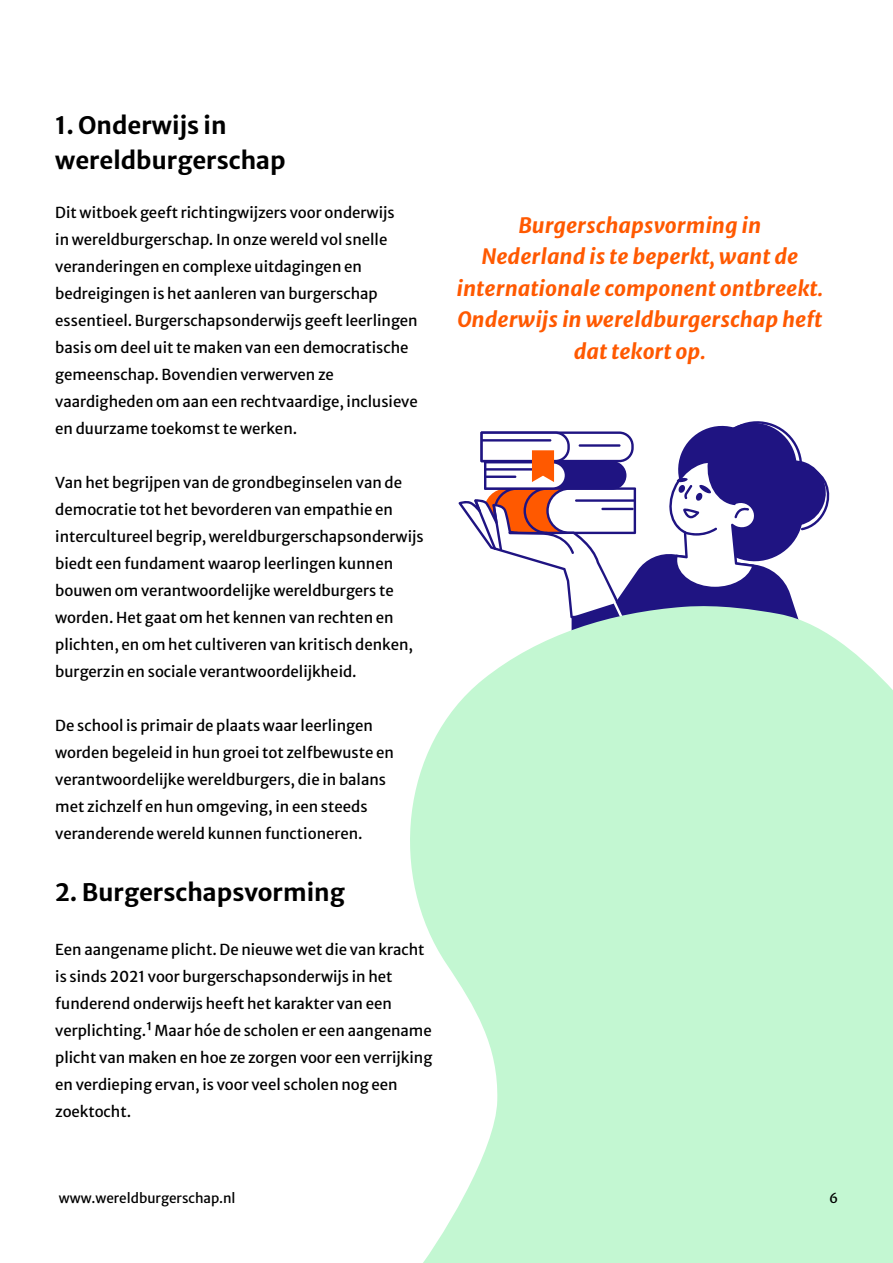
<style>
.page{position:relative;width:893px;height:1263px;background:#fff}
.page>*{position:absolute;margin:0;border:0;box-sizing:border-box;transform-origin:0 0}
.t1{font:700 24px/34.5px "Merriweather Sans";color:#000}
.t2{font:italic 700 21px/31.5px "Merriweather Sans";color:#ff5900;text-align:center}
.t3{font:15px/27px "Merriweather Sans";color:#000}
.t4{font:13.5px "Merriweather Sans";color:#000}
</style>
<div class="page">
<svg style="left:459px;top:421px;width:371px;height:183px"></svg>
<svg style="left:410px;top:604px;width:483px;height:659px;background:#c9f6d6"></svg>
<h1 class="t1" style="left:55px;top:106px;width:232px">1. Onderwijs in wereldburgerschap</h1>
<p class="t3" style="left:55px;top:198px;width:364px">Dit witboek geeft richtingwijzers voor onderwijs<br>in wereldburgerschap. In onze wereld vol snelle veranderingen en complexe uitdagingen en bedreigingen is het aanleren van burgerschap essentieel. Burgerschapsonderwijs geeft leerlingen basis om deel uit te maken van een democratische gemeenschap. Bovendien verwerven ze vaardigheden om aan een rechtvaardige, inclusieve en duurzame toekomst te werken.</p>
<p class="t3" style="left:55px;top:468px;width:370px">Van het begrijpen van de grondbeginselen van de democratie tot het bevorderen van empathie en intercultureel begrip, wereldburgerschapsonderwijs biedt een fundament waarop leerlingen kunnen bouwen om verantwoordelijke wereldburgers te worden. Het gaat om het kennen van rechten en plichten, en om het cultiveren van kritisch denken, burgerzin en sociale verantwoordelijkheid.</p>
<p class="t3" style="left:55px;top:711px;width:340px">De school is primair de plaats waar leerlingen worden begeleid in hun groei tot zelfbewuste en verantwoordelijke wereldburgers, die in balans met zichzelf en hun omgeving, in een steeds veranderende wereld kunnen functioneren.</p>
<h1 class="t1" style="left:55px;top:872px;width:291px">2. Burgerschapsvorming</h1>
<p class="t3" style="left:55px;top:934px;width:379px">Een aangename plicht. De nieuwe wet die van kracht is sinds 2021 voor burgerschapsonderwijs in het funderend onderwijs heeft het karakter van een verplichting.1 Maar hóe de scholen er een aangename plicht van maken en hoe ze zorgen voor een verrijking en verdieping ervan, is voor veel scholen nog een zoektocht.</p>
<h2 class="t2" style="left:457px;top:210px;width:368px">Burgerschapsvorming in<br>Nederland is te beperkt, want de internationale component ontbreekt.<br>Onderwijs in wereldburgerschap heft dat tekort op.</h2>
<p class="t4" style="left:59px;top:1186px;width:178px">www.wereldburgerschap.nl</p>
<p class="t4" style="left:829px;top:1186px;width:11px">6</p>
</div>
